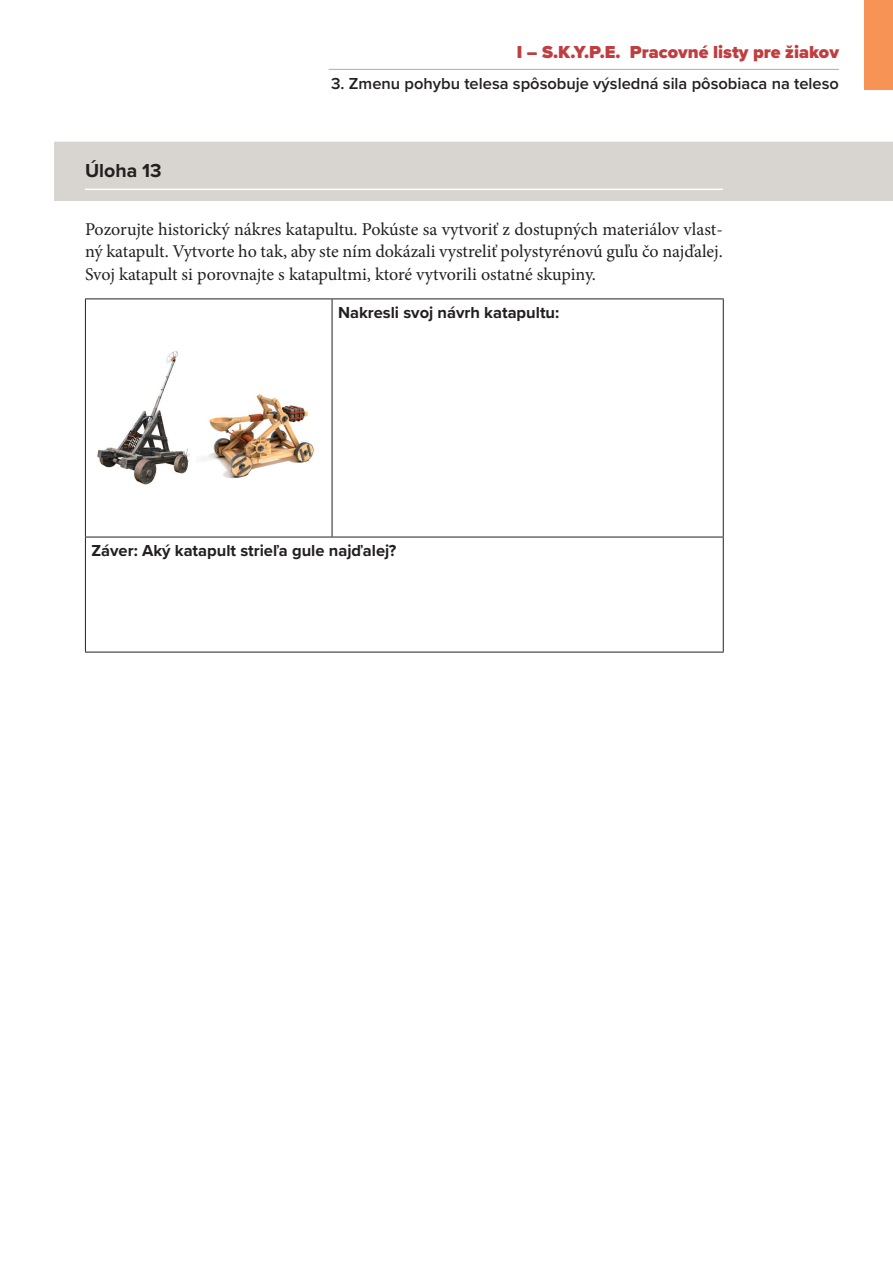
<style>
.page{position:relative;width:893px;height:1263px;background:#fff}
.page>*{position:absolute;margin:0;border:0;box-sizing:border-box;transform-origin:0 0}
.t1{font:700 19.5px "Proxima Nova";color:#231f20}
.t2{font:18px/22.5px "Minion Pro";letter-spacing:-.005em;color:#231f20;text-align:justify}
.t3{font:900 18px "Proxima Nova";color:#c03e3f}
.t4{font:700 16.5px "Proxima Nova";color:#231f20}
.t5{font:600 16.5px "Proxima Nova";color:#231f20}
</style>
<div class="page">
<hr style="left:329px;top:69px;width:510px;height:1px;background:#b1ada7">
<div style="left:864px;top:0;width:29px;height:89px;background:#f79354"></div>
<div style="left:54px;top:142px;width:839px;height:59px;background:#d8d4d0"></div>
<hr style="left:85px;top:189px;width:638px;height:1px;background:#fff">
<hr style="left:85px;top:298px;width:247px;height:1px;background:#231f20">
<hr style="left:85px;top:299px;width:1px;height:238px;background:#231f20">
<hr style="left:332px;top:298px;width:392px;height:1px;background:#231f20">
<hr style="left:332px;top:299px;width:1px;height:238px;background:#231f20">
<hr style="left:723px;top:299px;width:1px;height:238px;background:#231f20">
<hr style="left:85px;top:537px;width:247px;height:1px;background:#231f20">
<hr style="left:85px;top:537px;width:1px;height:115px;background:#231f20">
<hr style="left:332px;top:537px;width:392px;height:1px;background:#231f20">
<hr style="left:723px;top:537px;width:1px;height:115px;background:#231f20">
<hr style="left:85px;top:652px;width:247px;height:1px;background:#231f20">
<hr style="left:332px;top:652px;width:392px;height:1px;background:#231f20">
<img style="left:202px;top:394px;width:112px;height:84px">
<img style="left:97px;top:351px;width:93px;height:134px">
<p class="t1" style="left:85px;top:156px;width:78px">Úloha 13</p>
<p class="t3" style="left:517px;top:38px;width:324px">I – S.K.Y.P.E. Pracovné listy pre žiakov</p>
<p class="t5" style="left:331px;top:71px;width:509px">3. Zmenu pohybu telesa spôsobuje výsledná sila pôsobiaca na teleso</p>
<p class="t2" style="left:85px;top:218px;width:639px">Pozorujte historický nákres katapultu. Pokúste sa vytvoriť z dostupných materiálov vlast&shy;ný katapult. Vytvorte ho tak, aby ste ním dokázali vystreliť polystyrénovú guľu čo najďalej.<br>Svoj katapult si porovnajte s katapultmi, ktoré vytvorili ostatné skupiny.</p>
<p class="t4" style="left:338px;top:300px;width:223px">Nakresli svoj návrh katapultu:</p>
<p class="t4" style="left:91px;top:538px;width:306px">Záver: Aký katapult strieľa gule najďalej?</p>
</div>
